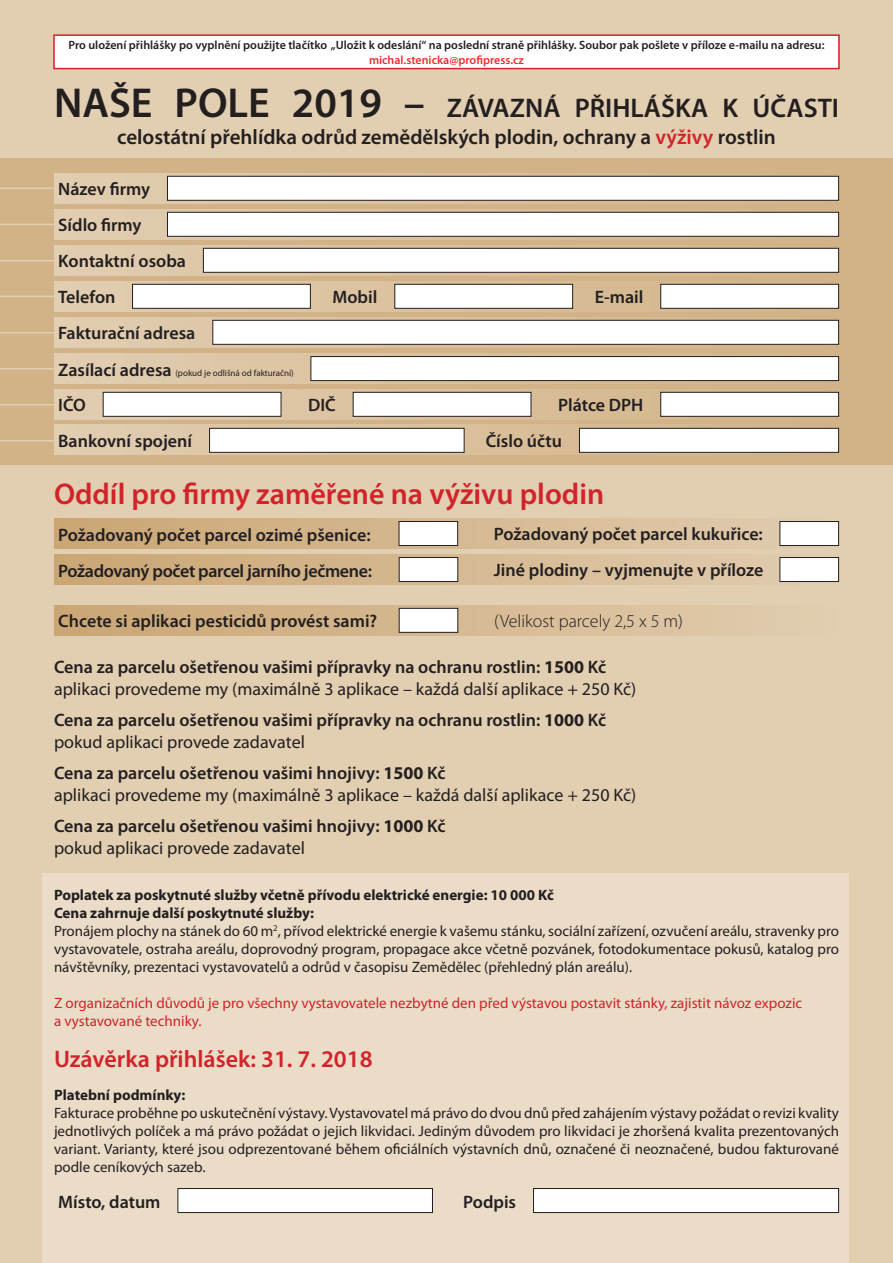
<style>
.page{position:relative;width:893px;height:1263px;background:#fff}
.page>*{position:absolute;margin:0;border:0;box-sizing:border-box;transform-origin:0 0}
.t1{font:600 30px "Myriad Pro";color:#d1232a}
.t2{font:600 27px "Myriad Pro";color:#231f20}
.t3{font:600 24px "Myriad Pro";color:#d1232a}
.t4{font:600 21px "Myriad Pro";color:#231f20}
.t5{font:600 18px/21.6px "Myriad Pro";color:#231f20}
.t6{font:18px/21.6px "Myriad Pro";color:#231f20}
.t7{font:600 18px "Myriad Pro";letter-spacing:-.02em;color:#231f20}
.t8{font:300 18px "Myriad Pro";color:#231f20}
.t9{font:15px/18px "Myriad Pro";color:#231f20}
.t10{font:15px/18px "Myriad Pro";color:#d1232a}
.t11{font:700 15px "Myriad Pro";color:#231f20}
.t12{font:600 12px "Myriad Pro";color:#231f20}
.t13{font:600 12px "Myriad Pro";color:#ee2f2c}
.t14{font:9px "Myriad Pro";color:#231f20}
.s1{font-size:42px}
.s2{color:#d1232a}
.s3{font-weight:600;font-size:18px}
.s4{font-weight:600}
.s5{font-weight:700}
.s6{font-weight:400}
</style>
<div class="page">
<div style="left:0;top:465px;width:893px;height:798px;background:#e2ceb1"></div>
<div style="left:43px;top:874px;width:806px;height:389px;background:#ebdcc8"></div>
<div style="left:0;top:158px;width:893px;height:307px;background:#d2b388"></div>
<div style="left:0;top:0;width:893px;height:158px;background:#e2ceb1"></div>
<svg style="left:54px;top:173px;width:785px;height:30px"></svg>
<svg style="left:54px;top:209px;width:785px;height:30px"></svg>
<svg style="left:54px;top:245px;width:785px;height:30px"></svg>
<svg style="left:54px;top:281px;width:785px;height:30px"></svg>
<svg style="left:54px;top:317px;width:785px;height:30px"></svg>
<div style="left:54px;top:353px;width:785px;height:30px;background:linear-gradient(to right,#e2cdb1,#c8aa82)"></div>
<div style="left:54px;top:390px;width:785px;height:30px;background:linear-gradient(to right,#e1ccb1,#d2b388)"></div>
<svg style="left:54px;top:425px;width:785px;height:29px"></svg>
<svg style="left:54px;top:519px;width:745px;height:29px"></svg>
<div style="left:54px;top:605px;width:785px;height:30px;background:linear-gradient(to right,#c9a473,#e0ccaf)"></div>
<svg style="left:54px;top:555px;width:745px;height:29px"></svg>
<hr style="left:0;top:188px;width:54px;height:1px;background:#e2ceb1">
<hr style="left:0;top:260px;width:54px;height:1px;background:#e2ceb1">
<hr style="left:0;top:224px;width:54px;height:1px;background:#e2ceb1">
<hr style="left:0;top:296px;width:54px;height:1px;background:#e2ceb1">
<hr style="left:0;top:332px;width:54px;height:1px;background:#e2ceb1">
<hr style="left:0;top:368px;width:54px;height:1px;background:#e2ceb1">
<hr style="left:0;top:404px;width:54px;height:1px;background:#e2ceb1">
<hr style="left:0;top:440px;width:54px;height:1px;background:#e2ceb1">
<div style="left:54px;top:35px;width:785px;height:34px;background:#fff"></div>
<div style="left:53px;top:34px;width:787px;height:35px;border:2px solid #d1232a"></div>
<div style="left:167px;top:176px;width:672px;height:24px;background:#fff"></div>
<div style="left:167px;top:176px;width:672px;height:25px;border:1px solid #231f20"></div>
<div style="left:167px;top:212px;width:672px;height:24px;background:#fff"></div>
<div style="left:167px;top:212px;width:672px;height:25px;border:1px solid #231f20"></div>
<svg style="left:212px;top:320px;width:627px;height:25px;background:#eeeded"></svg>
<div style="left:210px;top:428px;width:254px;height:24px;background:#fff"></div>
<div style="left:209px;top:428px;width:255px;height:25px;border:1px solid #231f20"></div>
<div style="left:579px;top:428px;width:260px;height:24px;background:#fff"></div>
<div style="left:579px;top:428px;width:260px;height:25px;border:1px solid #231f20"></div>
<div style="left:133px;top:284px;width:177px;height:24px;background:#fff"></div>
<div style="left:132px;top:284px;width:179px;height:25px;border:1px solid #231f20"></div>
<div style="left:103px;top:392px;width:178px;height:24px;background:#fff"></div>
<div style="left:103px;top:392px;width:178px;height:25px;border:1px solid #231f20"></div>
<div style="left:395px;top:284px;width:178px;height:24px;background:#fff"></div>
<div style="left:394px;top:284px;width:179px;height:25px;border:1px solid #231f20"></div>
<div style="left:353px;top:392px;width:178px;height:24px;background:#fff"></div>
<div style="left:353px;top:392px;width:178px;height:25px;border:1px solid #231f20"></div>
<div style="left:661px;top:284px;width:178px;height:24px;background:#fff"></div>
<div style="left:660px;top:284px;width:179px;height:25px;border:1px solid #231f20"></div>
<div style="left:661px;top:392px;width:178px;height:24px;background:#fff"></div>
<div style="left:660px;top:392px;width:179px;height:25px;border:1px solid #231f20"></div>
<svg style="left:203px;top:248px;width:636px;height:25px;background:#ededed"></svg>
<div style="left:399px;top:521px;width:59px;height:24px;background:#fff"></div>
<div style="left:399px;top:521px;width:59px;height:25px;border:1px solid #231f20"></div>
<div style="left:780px;top:521px;width:59px;height:24px;background:#fff"></div>
<div style="left:779px;top:521px;width:60px;height:25px;border:1px solid #231f20"></div>
<div style="left:399px;top:557px;width:59px;height:24px;background:#fff"></div>
<div style="left:399px;top:557px;width:59px;height:25px;border:1px solid #231f20"></div>
<div style="left:399px;top:608px;width:59px;height:24px;background:#fff"></div>
<div style="left:399px;top:608px;width:59px;height:25px;border:1px solid #231f20"></div>
<div style="left:780px;top:557px;width:59px;height:24px;background:#fff"></div>
<div style="left:779px;top:557px;width:60px;height:25px;border:1px solid #231f20"></div>
<div style="left:178px;top:1188px;width:254px;height:24px;background:#fff"></div>
<div style="left:178px;top:1188px;width:255px;height:25px;border:1px solid #231f20"></div>
<div style="left:533px;top:1188px;width:306px;height:24px;background:#fff"></div>
<div style="left:533px;top:1188px;width:306px;height:25px;border:1px solid #231f20"></div>
<div style="left:311px;top:357px;width:528px;height:24px;background:#fff"></div>
<div style="left:310px;top:356px;width:529px;height:25px;border:1px solid #231f20"></div>
<p class="t12" style="left:68px;top:41px;width:757px">Pro uložení přihlášky po vyplnění použijte tlačítko „Uložit k odeslání“ na poslední straně přihlášky. Soubor pak pošlete v příloze e-mailu na adresu:</p>
<p class="t13" style="left:369px;top:55px;width:156px">michal.stenicka@profipress.cz</p>
<h2 class="t2" style="left:54px;top:98px;width:786px"><span class="s1">NAŠE POLE 2019 –</span> ZÁVAZNÁ PŘIHLÁŠKA K ÚČASTI</h2>
<h3 class="t4" style="left:117px;top:129px;width:660px">celostátní přehlídka odrůd zemědělských plodin, ochrany a <span class="s2">výživy</span> rostlin</h3>
<p class="t5" style="left:58px;top:173px;width:93px;line-height:36px">Název firmy<br>Sídlo firmy</p>
<p class="t5" style="left:58px;top:252px;width:129px">Kontaktní osoba</p>
<p class="t5" style="left:58px;top:288px;width:59px">Telefon</p>
<p class="t5" style="left:58px;top:324px;width:139px">Fakturační adresa</p>
<p class="t14" style="left:58px;top:369px;width:237px"><span class="s3">Zasílací adresa</span> (pokud je odlišná od fakturační)</p>
<p class="t5" style="left:58px;top:396px;width:29px">IČO</p>
<p class="t5" style="left:332px;top:288px;width:46px">Mobil</p>
<p class="t5" style="left:308px;top:396px;width:29px">DIČ</p>
<p class="t5" style="left:595px;top:288px;width:50px">E-mail</p>
<p class="t5" style="left:558px;top:396px;width:87px">Plátce DPH</p>
<p class="t5" style="left:58px;top:432px;width:135px">Bankovní spojení</p>
<p class="t5" style="left:486px;top:432px;width:78px">Číslo účtu</p>
<h1 class="t1" style="left:54px;top:483px;width:552px">Oddíl pro firmy zaměřené na výživu plodin</h1>
<p class="t5" style="left:58px;top:525px;width:314px">Požadovaný počet parcel ozimé pšenice:</p>
<p class="t5" style="left:494px;top:525px;width:270px">Požadovaný počet parcel kukuřice:</p>
<p class="t7" style="left:58px;top:564px;width:315px">Požadovaný počet parcel jarního ječmene:</p>
<p class="t5" style="left:58px;top:612px;width:321px">Chcete si aplikaci pesticidů provést sami?</p>
<p class="t6" style="left:54px;top:658px;width:584px"><span class="s4">Cena za parcelu ošetřenou vašimi přípravky na ochranu rostlin:</span> <span class="s5">1500</span> <span class="s4">Kč </span>aplikaci provedeme my (maximálně 3 aplikace – každá další aplikace + 250 Kč)</p>
<p class="t5" style="left:494px;top:560px;width:271px">Jiné plodiny – vyjmenujte v příloze</p>
<p class="t8" style="left:494px;top:614px;width:190px">(Velikost parcely 2,5 x 5 m)</p>
<p class="t5" style="left:54px;top:711px;width:554px">Cena za parcelu ošetřenou vašimi přípravky na ochranu rostlin: <span class="s5">1000</span> Kč <span class="s6">pokud aplikaci provede zadavatel</span></p>
<p class="t6" style="left:54px;top:764px;width:584px"><span class="s4">Cena za parcelu ošetřenou vašimi hnojivy:</span> <span class="s5">1500</span> <span class="s4">Kč<br></span>aplikaci provedeme my (maximálně 3 aplikace – každá další aplikace + 250 Kč)</p>
<p class="t5" style="left:54px;top:816px;width:393px">Cena za parcelu ošetřenou vašimi hnojivy: <span class="s5">1000</span> Kč <span class="s6">pokud aplikaci provede zadavatel</span></p>
<p class="t9" style="left:54px;top:887px;width:786px"><span class="s5">Poplatek za poskytnuté služby včetně přívodu elektrické energie: 10 000 Kč<br>Cena zahrnuje další poskytnuté služby:<br></span>Pronájem plochy na stánek do 60 m<sup>2</sup>, přívod elektrické energie k vašemu stánku, sociální zařízení, ozvučení areálu, stravenky pro vystavovatele, ostraha areálu, doprovodný program, propagace akce včetně pozvánek, fotodokumentace pokusů, katalog pro návštěvníky, prezentaci vystavovatelů a odrůd v časopisu Zemědělec (přehledný plán areálu).</p>
<p class="t10" style="left:54px;top:995px;width:750px">Z organizačních důvodů je pro všechny vystavovatele nezbytné den před výstavou postavit stánky, zajistit návoz expozic a vystavované techniky.</p>
<h3 class="t3" style="left:54px;top:1050px;width:320px">Uzávěrka přihlášek: 31. 7. 2018</h3>
<p class="t11" style="left:54px;top:1089px;width:133px">Platební podmínky:</p>
<p class="t9" style="left:54px;top:1105px;width:787px;text-align:justify">Fakturace proběhne po uskutečnění výstavy. Vystavovatel má právo do dvou dnů před zahájením výstavy požádat o revizi kvality jednotlivých políček a má právo požádat o jejich likvidaci. Jediným důvodem pro likvidaci je zhoršená kvalita prezentovaných variant. Varianty, které jsou odprezentované během oficiálních výstavních dnů, označené či neoznačené, budou fakturované podle ceníkových sazeb.</p>
<p class="t5" style="left:58px;top:1192px;width:104px">Místo, datum</p>
<p class="t5" style="left:463px;top:1192px;width:54px">Podpis</p>
</div>
